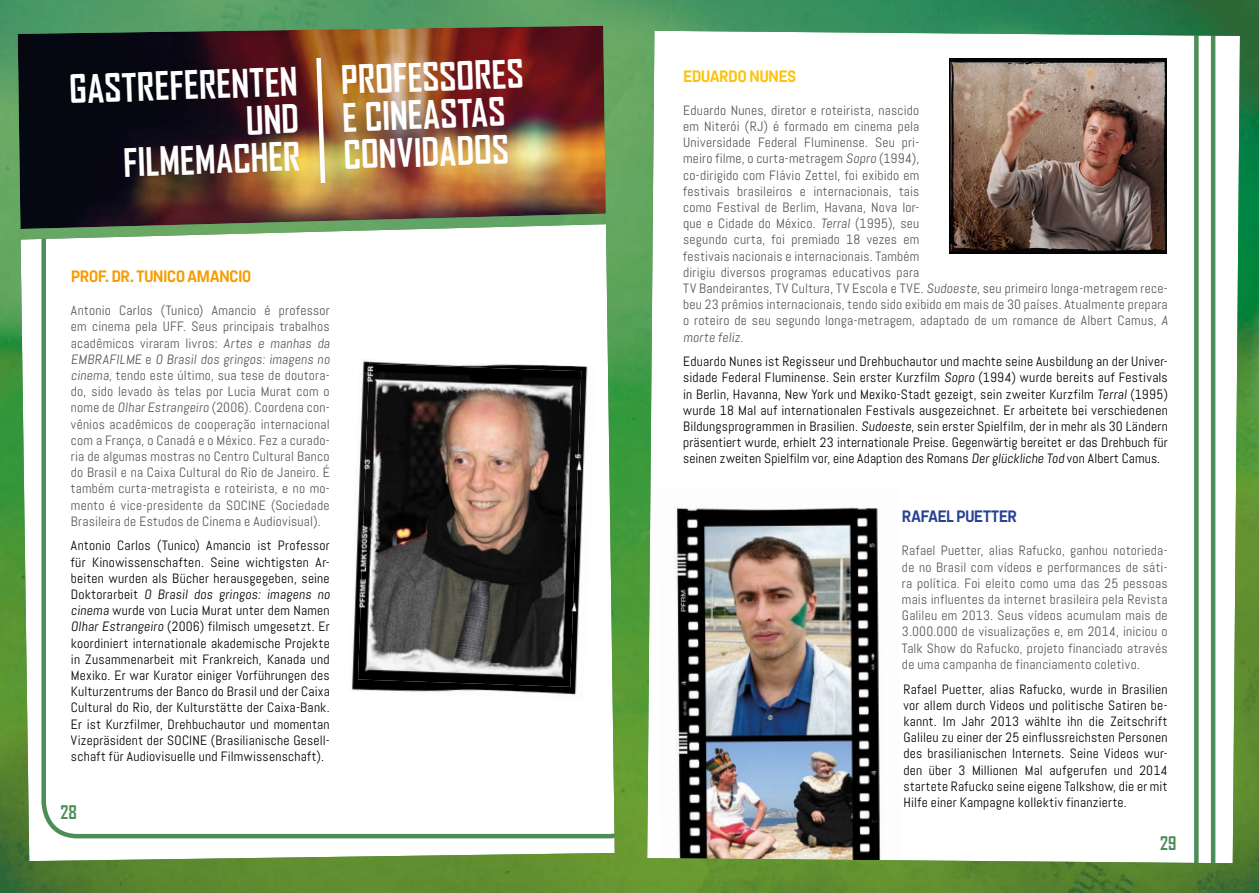
<style>
.page{position:relative;width:1259px;height:893px;background:#fff}
.page>*{position:absolute;margin:0;border:0;box-sizing:border-box;transform-origin:0 0}
.t1{font:700 37.5px/37.5px "Agency FB";color:#fff;text-align:right}
.t2{font:700 18px "Agency FB";color:#4c8d57}
.t3{font:700 16.5px "Abel Pro";letter-spacing:-.045em;color:#f59c00}
.t4{font:700 16.5px "Abel Pro";letter-spacing:-.025em;color:#274192}
.t5{font:700 16.5px "Abel Pro";letter-spacing:-.04em;color:#fbc30c}
.t6{font:13.5px/16.2px "Abel";letter-spacing:.015em;color:#575756}
.t7{font:13.5px/16.2px "Abel";letter-spacing:.015em;color:#000;text-align:justify}
</style>
<div class="page">
<img style="left:0;top:0;width:1259px;height:893px">
<img style="left:949px;top:58px;width:217px;height:195px">
<svg style="left:314px;top:53px;width:14px;height:135px"></svg>
<img style="left:348px;top:359px;width:247px;height:341px">
<img style="left:358px;top:364px;width:223px;height:323px">
<h1 class="t1" style="left:69px;top:70px;width:230px;rotate:-2deg">GASTREFERENTEN<br>UND<br>FILMEMACHER</h1>
<h1 class="t1" style="left:340px;top:60px;width:184px;text-align:left;rotate:-2deg">PROFESSORES<br>E CINEASTAS<br>CONVIDADOS</h1>
<p class="t3" style="left:71px;top:265px;width:182px">PROF. DR. TUNICO AMANCIO</p>
<p class="t6" style="left:71px;top:302px;width:262px">Antonio Carlos (Tunico) Amancio é professor em cinema pela UFF. Seus principais trabalhos acadêmicos viraram livros: Artes e manhas da EMBRAFILME e O Brasil dos gringos: imagens no cinema, tendo este último, sua tese de doutora&shy;do, sido levado às telas por Lucia Murat com o nome de OlharEstrangeiro (2006). Coordena con&shy;vênios acadêmicos de cooperação internacional com a França, o Canadá e o México. Fez a curado&shy;ria de algumas mostras no Centro Cultural Banco do Brasil e na Caixa Cultural do Rio de Janeiro. É também curta-metragista e roteirista, e no mo&shy;mento é vice-presidente da SOCINE (Sociedade Brasileira de Estudos de Cinema e Audiovisual).</p>
<p class="t7" style="left:71px;top:538px;width:262px;text-align:left">Antonio Carlos (Tunico) Amancio ist Professor für Kinowissenschaften. Seine wichtigsten Ar&shy;beiten wurden als Bücher herausgegeben, seine Doktor a r bei t O Brasil dos gringos: imagens no cinema wurde von Lucia Murat unter dem Namen Olhar Estrangeiro (2006) filmisch umgesetzt. Er koordiniert internationale akademische Projekte in Zusammenarbeit mit Frankreich, Kanada und Mexiko. Er war Kurator einiger Vorführungen des Kulturzentrums der Banco do Brasil und der Caixa Cultural do Rio, der Kulturstätte der Caixa-Bank.<br>Er ist Kurzfilmer, Drehbuchautor und momentan Vizepräsident der SOCINE (Brasilianische Gesell&shy;schaft für Audiovisuelle und Filmwissenschaft).</p>
<h2 class="t2" style="left:61px;top:800px;width:18px">28</h2>
<p class="t5" style="left:683px;top:64px;width:115px">EDUARDO NUNES</p>
<p class="t6" style="left:683px;top:102px;width:488px">Eduardo Nunes, diretor e roteirista, nascido<br>em Niterói (RJ) é formado em cinema pela<br>Universidade Federal Fluminense. Seu pri-<br>meiro filme, o curta-metragem Sopro (1994),<br>co-dirigido com Flávio Zettel, foi exibido em<br>festivais brasileiros e internacionais, tais<br>como Festival de Berlim, Havana, Nova Ior-<br>que e Cidade do México. Terral (1995), seu<br>segundo curta, foi premiado 18 vezes em<br>festivais nacionais e internacionais. Também<br>dirigiu diversos programas educativos para<br>TV Bandeirantes, TV Cultura, TV Escola e TVE. Sudoeste, seu primeiro longa-metragem rece&shy;beu 23 prêmios internacionais, tendo sido exibido em mais de 30 países. Atualmente prepara o roteiro de seu segundo longa-metragem, adaptado de um romance de Albert Camus, A morte feliz.</p>
<p class="t7" style="left:683px;top:354px;width:486px">Eduardo Nunes ist Regisseur und Drehbuchautor und machte seine Ausbildung an der Univer&shy;sidade Federal Fluminense. Sein erster Kurzfilm Sopro (1994) wurde bereits auf Festivals in Berlin, Havanna, New York und Mexiko-Stadt gezeigt, sein zweiter Kurzfilm Terral (1995) wurde 18 Mal auf internationalen Festivals ausgezeichnet. Er arbeitete bei verschiedenen Bildungsprogrammen in Brasilien. Sudoeste, sein erster Spielfilm, der in mehr als 30 Ländern präsentiert wurde, erhielt 23 internationale Preise. Gegenwärtig bereitet er das Drehbuch für seinen zweiten Spielfilm vor, eine Adaption des Romans Derglückliche Tod von Albert Camus.</p>
<p class="t4" style="left:902px;top:505px;width:117px">RAFAEL PUETTER</p>
<p class="t6" style="left:902px;top:543px;width:267px;text-align:justify">Rafael Puetter, alias Rafucko, ganhou notorieda&shy;de no Brasil com vídeos e performances de sáti&shy;ra política. Foi eleito como uma das 25 pessoas mais influentes da internet brasileira pela Revista Galileu em 2013. Seus vídeos acumulam mais de 3.000.000 de visualizações e, em 2014, iniciou o Talk Show do Rafucko, projeto financiado através de uma campanha de financiamento coletivo.</p>
<p class="t7" style="left:903px;top:681px;width:265px">Rafael Puetter, alias Rafucko, wurde in Brasilien vor allem durch Videos und politische Satiren be&shy;kannt. Im Jahr 2013 wählte ihn die Zeitschrift Galileu zu einer der 25 einflussreichsten Personen des brasilianischen Internets. Seine Videos wur&shy;den über 3 Millionen Mal aufgerufen und 2014 startete Rafucko seine eigene Talkshow, die er mit Hilfe einer Kampagne kollektiv finanzierte.</p>
<h2 class="t2" style="left:1160px;top:832px;width:18px">29</h2>
</div>
